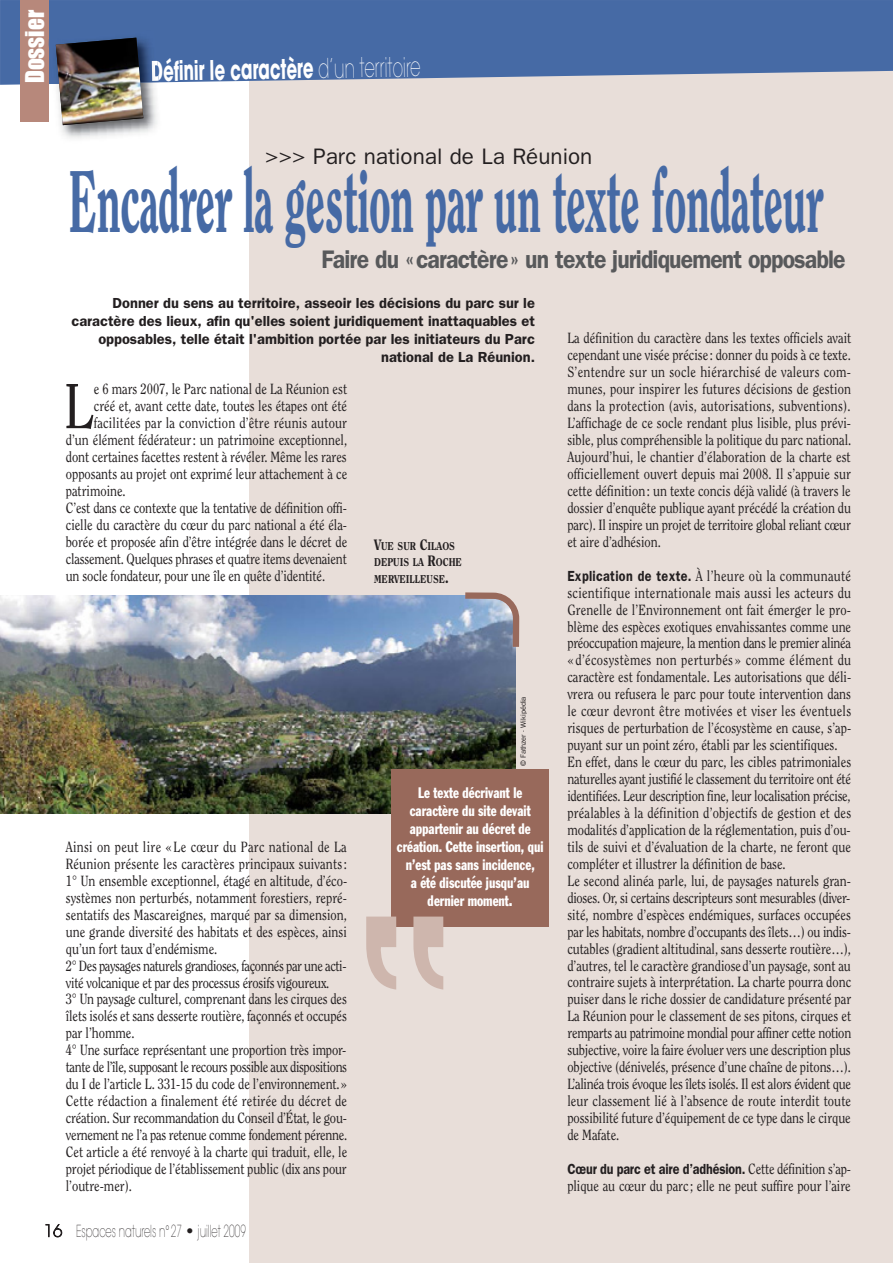
<style>
.page{position:relative;width:893px;height:1263px;background:#fff}
.page>*{position:absolute;margin:0;border:0;box-sizing:border-box;transform-origin:0 0}
.t1{font:800 87px "Clearface";letter-spacing:-.01em;color:#466aa5;scale:.5 1}
.t2{font:63.15px "Clearface";color:#231f20;scale:.85 1}
.t3{font:700 27px "Avant Garde";color:#fff;scale:.61 1}
.t4{font:600 25.5px "Franklin Gothic";letter-spacing:-.035em;color:#58595b;scale:.9 1}
.t5{font:24px "Impact";color:#fff}
.t6{font:22.5px "Franklin Gothic";color:#231f20}
.t7{font:200 16.5px "Avant Garde";color:#231f20}
.t8{font:condensed 15px/18px "Franklin Gothic";color:#fff;text-align:center;scale:.85 1}
.t9{font:14.7px/17px "Clearface";color:#231f20;scale:.85 1}
.t10{font:600 14.7px/18px "Franklin Gothic";color:#231f20;text-align:right}
.t11{font:600 14.7px "Franklin Gothic";color:#231f20;scale:.85 1}
.t12{font:800 11.25px/16.5px "Clearface";color:#231f20;scale:.85 1}
.t13{font:7.5px "Franklin Gothic";color:#231f20}
.s1{font-weight:200}
.s2{font-size:15px}
.s3{font-family:"Hira Kaku Pro W6 Proportional";font-stretch:normal}
.s4{font-size:16.5px}
.s5{font-family:"Franklin Gothic";font-weight:600}
.s6{font-family:"Clearface";font-weight:400}
</style>
<div class="page">
<div style="left:249px;top:0;width:640px;height:1263px;background:#e8ded9"></div>
<hr style="left:889px;top:0;width:3px;height:1263px;background:#e8ded9">
<svg style="left:0;top:0;width:892px;height:85px;background:#5474a9"></svg>
<svg style="left:45px;top:1224px;width:17px;height:13px"></svg>
<img style="left:0;top:596px;width:515px;height:217px">
<div style="left:391px;top:770px;width:158px;height:157px;background:#98695b"></div>
<div style="left:20px;top:0;width:29px;height:122px;background:#b7887b"></div>
<img style="left:52px;top:82px;width:112px;height:57px">
<img style="left:49px;top:30px;width:110px;height:54px">
<img style="left:152px;top:61px;width:7px;height:20px">
<img style="left:56px;top:38px;width:87px;height:87px">
<svg style="left:464px;top:592px;width:56px;height:56px;background:#9ca5b9"></svg>
<h3 class="t5" style="left:27px;top:83px;width:75px;rotate:-90deg">Dossier</h3>
<h3 class="t3" style="left:151px;top:61px;width:443px;rotate:-1deg">Définir le caractère <span class="s1">d’un territoire</span></h3>
<h3 class="t6" style="left:265px;top:149px;width:328px">&gt;&gt;&gt; Parc national de La Réunion</h3>
<h1 class="t1" style="left:68px;top:166px;width:1510px">Encadrer la gestion par un texte fondateur</h1>
<h3 class="t4" style="left:321px;top:251px;width:584px">Faire du «caractère» un texte juridiquement opposable</h3>
<p class="t10" style="left:71px;top:295px;width:465px">Donner du sens au territoire, asseoir les décisions du parc sur le caractère des lieux, afin qu'elles soient juridiquement inattaquables et opposables, telle était l'ambition portée par les initiateurs du Parc national de La Réunion.</p>
<h2 class="t2" style="left:64px;top:380px;width:37px">L</h2>
<p class="t9" style="left:94px;top:382px;width:299px">e 6 mars 2007, le Parc national de La Réunion est</p>
<p class="t9" style="left:94px;top:399px;width:299px">créé et, avant cette date, toutes les étapes ont été</p>
<p class="t9" style="left:94px;top:416px;width:299px">facilitées par la conviction d’être réunis autour</p>
<p class="t9" style="left:66px;top:433px;width:332px">d’un élément fédérateur: un patrimoine exceptionnel,</p>
<p class="t9" style="left:66px;top:449px;width:332px">dont certaines facettes restent à révéler. Même les rares</p>
<p class="t9" style="left:66px;top:466px;width:332px">opposants au projet ont exprimé leur attachement à ce</p>
<p class="t9" style="left:66px;top:483px;width:72px">patrimoine.</p>
<p class="t9" style="left:66px;top:500px;width:332px">C’est dans ce contexte que la tentative de définition offi-</p>
<p class="t9" style="left:66px;top:517px;width:332px">cielle du caractère du cœur du parc national a été éla-</p>
<p class="t9" style="left:66px;top:534px;width:332px">borée et proposée afin d’être intégrée dans le décret de</p>
<p class="t9" style="left:66px;top:551px;width:332px">classement. Quelques phrases et quatre items devenaient</p>
<p class="t9" style="left:66px;top:568px;width:306px">un socle fondateur, pour une île en quête d’identité.</p>
<p class="t12" style="left:374px;top:538px;width:105px"><span class="s2">V</span>UE SUR <span class="s2">C</span>ILAOS<br>DEPUIS LA <span class="s2">R</span>OCHE<br>MERVEILLEUSE<span class="s2">.</span></p>
<p class="t9" style="left:66px;top:839px;width:333px">Ainsi on peut lire « Le cœur du Parc national de La Réunion présente les caractères principaux suivants :<br>1° Un ensemble exceptionnel, étagé en altitude, d’éco&shy;systèmes non perturbés, notamment forestiers, repré&shy;sentatifs des Mascareignes, marqué par sa dimension, une grande diversité des habitats et des espèces, ainsi qu’un fort taux d’endémisme.<br>2° Des paysages naturels grandioses, façonnés par une acti&shy;vité volcanique et par des processus érosifs vigoureux.<br>3° Un paysage culturel, comprenant dans les cirques des îlets isolés et sans desserte routière, façonnés et occupés par l’homme.<br>4° Une surface représentant une proportion très impor&shy;tante de l’île, supposant le recours possible aux dispositions du I de l’article L. 331-15 du code de l’environnement.» Cette rédaction a finalement été retirée du décret de création. Sur recommandation du Conseil d’État, le gou&shy;vernement ne l’a pas retenue comme fondement pérenne.<br>Cet article a été renvoyé à la charte qui traduit, elle, le projet périodique de l’établissement public (dix ans pour l’outre-mer).</p>
<p class="t13" style="left:520px;top:766px;width:71px;rotate:-90deg">© Fathzer - Wikipédia</p>
<p class="t8" style="left:397px;top:785px;width:174px">Le texte décrivant le caractère du site devait appartenir au décret de création. Cette insertion, qui n’est pas sans incidence,<br>a e<span class="s3">´</span>te<span class="s3">´</span> discute<span class="s3">´</span>e jusqu’au dernier moment<span class="s4">.</span></p>
<p class="t9" style="left:567px;top:331px;width:335px;text-align:justify">La définition du caractère dans les textes officiels avait cependant une visée précise: donner du poids à ce texte.<br>S’entendre sur un socle hiérarchisé de valeurs com&shy;munes, pour inspirer les futures décisions de gestion dans la protection (avis, autorisations, subventions).<br>L’affichage de ce socle rendant plus lisible, plus prévi&shy;sible, plus compréhensible la politique du parc national.<br>Aujourd’hui, le chantier d’élaboration de la charte est officiellement ouvert depuis mai 2008. Il s’appuie sur cette définition: un texte concis déjà validé (à travers le dossier d’enquête publique ayant précédé la création du parc). Il inspire un projet de territoire global reliant cœur et aire d’adhésion.</p>
<p class="t9" style="left:567px;top:568px;width:335px"><span class="s5">Explication de texte.</span> À l’heure où la communauté scientifique internationale mais aussi les acteurs du Grenelle de l’Environnement ont fait émerger le pro&shy;blème des espèces exotiques envahissantes comme une préoccupation majeure, la mention dans le premier alinéa « d’écosystèmes non perturbés » comme élément du caractère est fondamentale. Les autorisations que déli&shy;vrera ou refusera le parc pour toute intervention dans le cœur devront être motivées et viser les éventuels risques de perturbation de l’écosystème en cause, s’ap&shy;puyant sur un point zéro, établi par les scientifiques.<br>En effet, dans le cœur du parc, les cibles patrimoniales naturelles ayant justifié le classement du territoire ont été identifiées. Leur description fine, leur localisation précise, préalables à la définition d’objectifs de gestion et des modalités d’application de la réglementation, puis d’ou&shy;tils de suivi et d’évaluation de la charte, ne feront que compléter et illustrer la définition de base.<br>Le second alinéa parle, lui, de paysages naturels gran&shy;dioses. Or, si certains descripteurs sont mesurables (diver&shy;sité, nombre d’espèces endémiques, surfaces occupées par les habitats, nombre d’occupants des îlets…) ou indis&shy;cutables (gradient altitudinal, sans desserte routière…), d’autres, tel le caractère grandiosed’un paysage, sont au contraire sujets à interprétation. La charte pourra donc puiser dans le riche dossier de candidature présenté par La Réunion pour le classement de ses pitons, cirques et remparts au patrimoine mondial pour affiner cette notion subjective, voire la faire évoluer vers une description plus objective (dénivelés, présence d’une chaîne de pitons…).<br>L’alinéa trois évoque les îlets isolés. Il est alors évident que leur classement lié à l’absence de route interdit toute possibilité future d’équipement de ce type dans le cirque de Mafate.</p>
<p class="t11" style="left:567px;top:1164px;width:335px">Cœur du parc et aire d’adhésion. <span class="s6">Cette définition s’ap-</span></p>
<p class="t9" style="left:567px;top:1178px;width:335px">plique au cœur du parc; elle ne peut suffire pour l’aire</p>
<p class="t7" style="left:44px;top:1224px;width:203px">16 Espaces naturels n°27 • juillet 2009</p>
</div>
